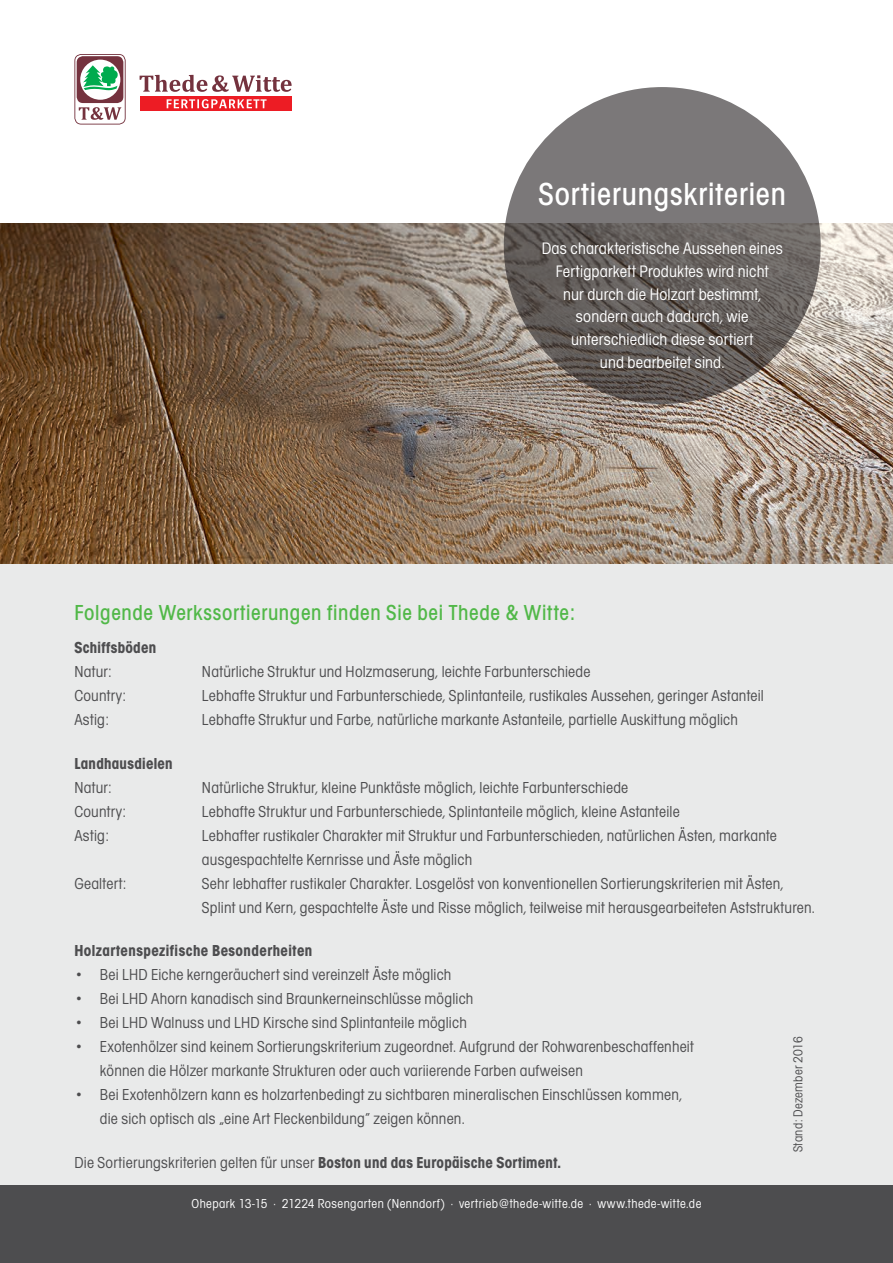
<style>
.page{position:relative;width:893px;height:1263px;background:#fff}
.page>*{position:absolute;margin:0;border:0;box-sizing:border-box;transform-origin:0 0}
.t1{font:500 condensed 33px "Avant Garde Gothic Itc T";letter-spacing:.03em;color:#fff}
.t2{font:500 condensed 22.5px "Avant Garde Gothic Itc T";letter-spacing:.03em;color:#51b848}
.t3{font:condensed 17.25px/22.8px "Avant Garde Gothic Itc T";letter-spacing:.01em;color:#fff;text-align:center}
.t4{font:condensed 16.5px/24px "Avant Garde Gothic Itc T";letter-spacing:.01em;color:#4d4d4f}
.t5{font:700 condensed 16.5px "Avant Garde Gothic Itc T";letter-spacing:.025em;color:#4d4d4f}
.t6{font:condensed 13.5px "Avant Garde Gothic Itc T";letter-spacing:.03em;color:#fff}
.t7{font:condensed 13.5px "Avant Garde Gothic Itc T";letter-spacing:.02em;color:#4d4d4f}
.s1{font-size:13.5px}
.s2{font-weight:700}
</style>
<div class="page">
<div style="left:0;top:551px;width:893px;height:712px;background:#e7e8e8"></div>
<div style="left:0;top:1185px;width:893px;height:78px;background:#4d4d4f"></div>
<img style="left:0;top:223px;width:893px;height:340px">
<svg style="left:140px;top:75px;width:152px;height:17px"></svg>
<svg style="left:74px;top:54px;width:52px;height:71px"></svg>
<div style="left:141px;top:97px;width:151px;height:14px;background:#ed1c24"></div>
<svg style="left:167px;top:99px;width:100px;height:9px"></svg>
<svg style="left:504px;top:87px;width:317px;height:317px;background:#6c6766"></svg>
<h1 class="t1" style="left:538px;top:175px;width:249px">Sortierungskriterien</h1>
<p class="t3" style="left:542px;top:237px;width:243px">Das charakteristische Aussehen eines<br>Fertigparkett Produktes wird nicht<br>nur durch die Holzart bestimmt, sondern auch dadurch, wie unterschiedlich diese sortiert<br>und bearbeitet sind.</p>
<h2 class="t2" style="left:74px;top:599px;width:502px">Folgende Werkssortierungen finden Sie bei Thede &amp; Witte:</h2>
<p class="t5" style="left:74px;top:638px;width:83px">Schiffsböden</p>
<p class="t4" style="left:74px;top:659px;width:38px">Natur:</p>
<p class="t4" style="left:202px;top:659px;width:390px">Natürliche Struktur und Holzmaserung, leichte Farbunterschiede</p>
<p class="t4" style="left:74px;top:683px;width:53px">Country:</p>
<p class="t4" style="left:202px;top:683px;width:563px">Lebhafte Struktur und Farbunterschiede, Splintanteile, rustikales Aussehen, geringer Astanteil</p>
<p class="t4" style="left:74px;top:707px;width:36px">Astig:</p>
<p class="t4" style="left:202px;top:707px;width:538px">Lebhafte Struktur und Farbe, natürliche markante Astanteile, partielle Auskittung möglich</p>
<p class="t5" style="left:74px;top:753px;width:100px">Landhausdielen</p>
<p class="t4" style="left:74px;top:775px;width:38px">Natur:</p>
<p class="t4" style="left:202px;top:775px;width:428px">Natürliche Struktur, kleine Punktäste möglich, leichte Farbunterschiede</p>
<p class="t4" style="left:74px;top:799px;width:53px">Country:</p>
<p class="t4" style="left:202px;top:799px;width:479px">Lebhafte Struktur und Farbunterschiede, Splintanteile möglich, kleine Astanteile</p>
<p class="t4" style="left:74px;top:823px;width:36px">Astig:</p>
<p class="t4" style="left:202px;top:823px;width:577px">Lebhafter rustikaler Charakter mit Struktur und Farbunterschieden, natürlichen Ästen, markante ausgespachtelte Kernrisse und Äste möglich</p>
<p class="t4" style="left:74px;top:871px;width:53px">Gealtert:</p>
<p class="t4" style="left:202px;top:871px;width:614px">Sehr lebhafter rustikaler Charakter. Losgelöst von konventionellen Sortierungskriterien mit Ästen,<br>Splint und Kern, gespachtelte Äste und Risse möglich, teilweise mit herausgearbeiteten Aststrukturen.</p>
<p class="t5" style="left:74px;top:941px;width:239px">Holzartenspezifische Besonderheiten</p>
<p class="t4" style="left:74px;top:962px;width:379px"><span class="s1">•</span> Bei LHD Eiche kerngeräuchert sind vereinzelt Äste möglich</p>
<p class="t4" style="left:74px;top:986px;width:400px"><span class="s1">•</span> Bei LHD Ahorn kanadisch sind Braunkerneinschlüsse möglich</p>
<p class="t4" style="left:74px;top:1010px;width:394px"><span class="s1">•</span> Bei LHD Walnuss und LHD Kirsche sind Splintanteile möglich</p>
<p class="t4" style="left:100px;top:1034px;width:595px;text-indent:-26px"><span class="s1">•</span> Exotenhölzer sind keinem Sortierungskriterium zugeordnet. Aufgrund der Rohwarenbeschaffenheit können die Hölzer markante Strukturen oder auch variierende Farben aufweisen</p>
<p class="t4" style="left:100px;top:1082px;width:584px;text-indent:-26px"><span class="s1">•</span> Bei Exotenhölzern kann es holzartenbedingt zu sichtbaren mineralischen Einschlüssen kommen, die sich optisch als „eine Art Fleckenbildung“ zeigen können.</p>
<p class="t4" style="left:74px;top:1150px;width:488px">Die Sortierungskriterien gelten für unser <span class="s2">Boston und das Europäische Sortiment.</span></p>
<p class="t6" style="left:192px;top:1196px;width:511px">Ohepark 13-15 · 21224 Rosengarten (Nenndorf) · vertrieb@thede-witte.de · www.thede-witte.de</p>
<p class="t7" style="left:790px;top:1152px;width:117px;rotate:-90deg">Stand: Dezember 2016</p>
</div>
